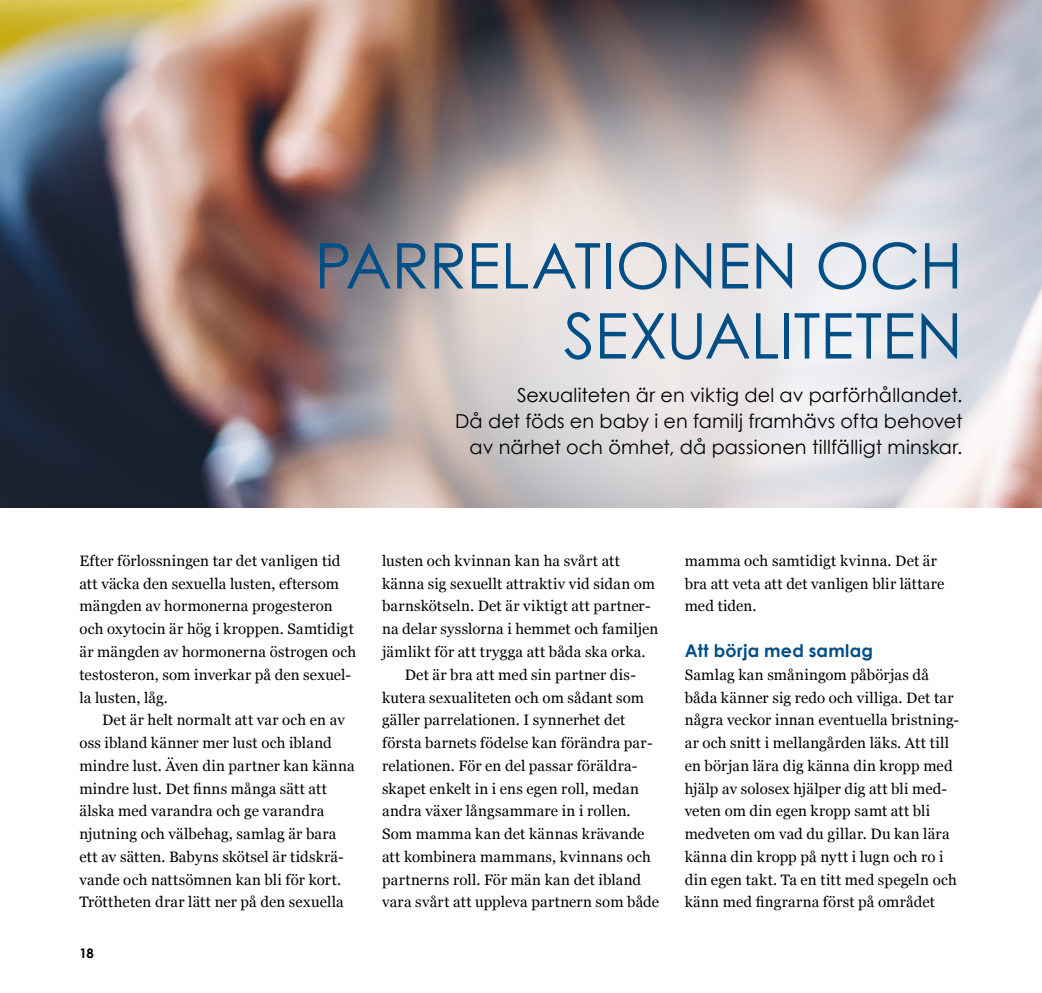
<style>
.page{position:relative;width:1042px;height:993px;background:#fff}
.page>*{position:absolute;margin:0;border:0;box-sizing:border-box;transform-origin:0 0}
.OTSIKKO_36{font:63px/70px "Century Gothic";letter-spacing:-.005em;color:#004e86;text-align:right}
.INGRESSI{font:19.25px/26.2px "Century Gothic";letter-spacing:.005em;color:#000;text-align:right}
.VÄLIOTSIKKO{font:700 17.5px "Century Gothic";letter-spacing:.015em;color:#004e86}
.LEIPATEKSTI{font:15.05px/22.8px "Georgia";letter-spacing:.01em;color:#000}
.t1{font:700 13.12px "Century Gothic";color:#000}
</style>
<div class="page">
<img style="left:0;top:0;width:268px;height:507px">
<img style="left:268px;top:0;width:774px;height:508px">
<p class="OTSIKKO_36" style="left:314px;top:230px;width:649px">PARRELATIONEN OCH<br>SEXUALITETEN</p>
<p class="INGRESSI" style="left:455px;top:381px;width:509px">Sexualiteten är en viktig del av parförhållandet.<br>Då det föds en baby i en familj framhävs ofta behovet av närhet och ömhet, då passionen tillfälligt minskar.</p>
<p class="LEIPATEKSTI" style="left:79px;top:548px;width:278px">Efter förlossningen tar det vanligen tid att väcka den sexuella lusten, eftersom mängden av hormonerna progesteron och oxytocin är hög i kroppen. Samtidigt är mängden av hormonerna östrogen och testosteron, som inverkar på den sexuel&shy;la lusten, låg.</p>
<p class="LEIPATEKSTI" style="left:79px;top:707px;width:277px;text-indent:23px">Det är helt normalt att var och en av oss ibland känner mer lust och ibland mindre lust. Även din partner kan känna mindre lust. Det finns många sätt att älska med varandra och ge varandra njutning och välbehag, samlag är bara ett av sätten. Babyns skötsel är tidskrä&shy;vande och nattsömnen kan bli för kort.<br>Tröttheten drar lätt ner på den sexuella</p>
<p class="t1" style="left:79px;top:944px;width:16px">18</p>
<p class="LEIPATEKSTI" style="left:382px;top:548px;width:278px">lusten och kvinnan kan ha svårt att känna sig sexuellt attraktiv vid sidan om barnskötseln. Det är viktigt att partner&shy;na delar sysslorna i hemmet och familjen jämlikt för att trygga att båda ska orka.</p>
<p class="LEIPATEKSTI" style="left:382px;top:662px;width:279px;text-indent:23px">Det är bra att med sin partner dis&shy;kutera sexualiteten och om sådant som gäller parrelationen. I synnerhet det första barnets födelse kan förändra par&shy;relationen. För en del passar föräldra&shy;skapet enkelt in i ens egen roll, medan andra växer långsammare in i rollen.<br>Som mamma kan det kännas krävande att kombinera mammans, kvinnans och partnerns roll. För män kan det ibland vara svårt att uppleva partnern som både</p>
<p class="LEIPATEKSTI" style="left:685px;top:548px;width:261px">mamma och samtidigt kvinna. Det är bra att veta att det vanligen blir lättare med tiden.</p>
<p class="VÄLIOTSIKKO" style="left:685px;top:639px;width:190px">Att börja med samlag</p>
<p class="LEIPATEKSTI" style="left:685px;top:662px;width:276px">Samlag kan småningom påbörjas då båda känner sig redo och villiga. Det tar några veckor innan eventuella bristning&shy;ar och snitt i mellangården läks. Att till en början lära dig känna din kropp med hjälp av solosex hjälper dig att bli med&shy;veten om din egen kropp samt att bli medveten om vad du gillar. Du kan lära känna din kropp på nytt i lugn och ro i din egen takt. Ta en titt med spegeln och känn med fingrarna först på området</p>
</div>
